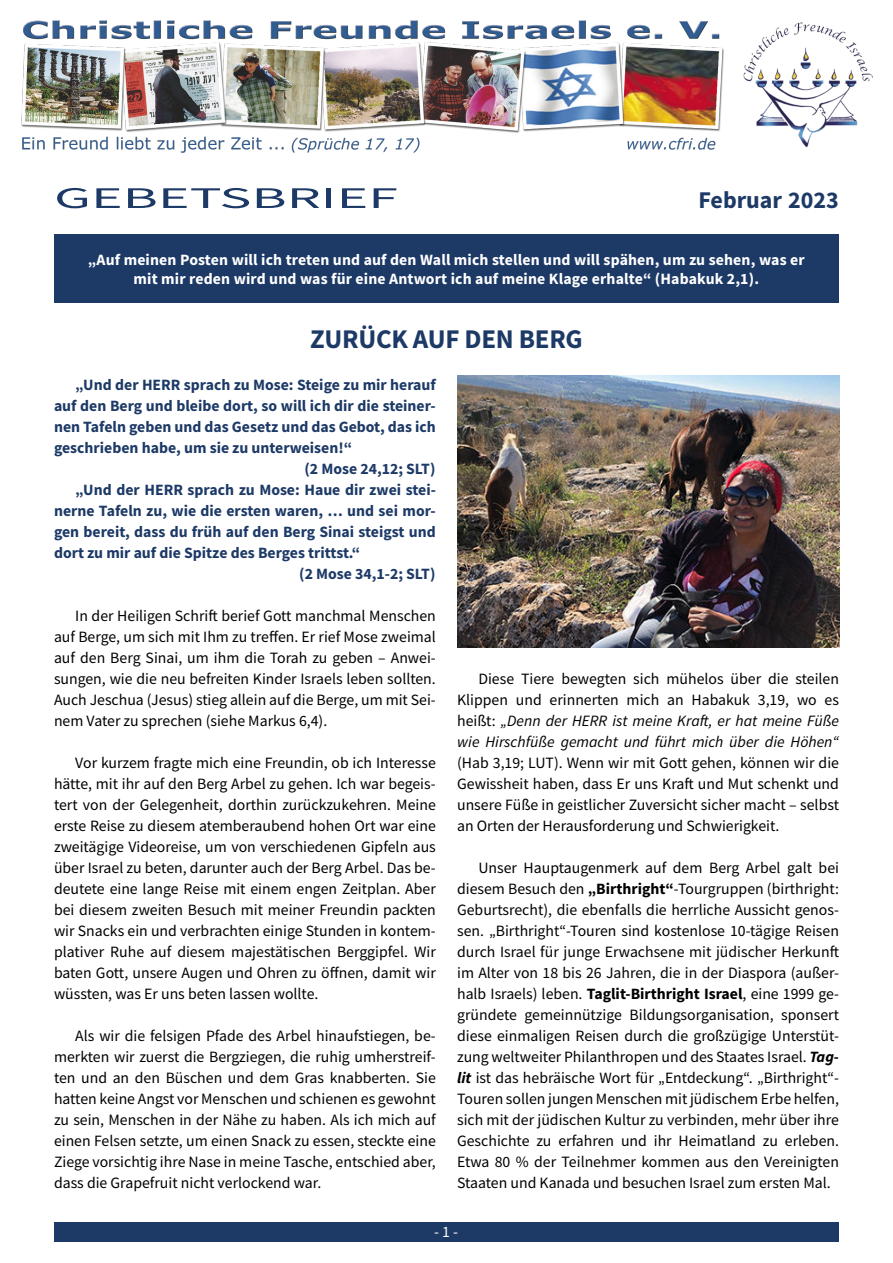
<style>
.page{position:relative;width:893px;height:1263px;background:#fff}
.page>*{position:absolute;margin:0;border:0;box-sizing:border-box;transform-origin:0 0}
.t1{font:30px "Source Sans Pro";color:#1d3a67;scale:2 1}
.t2{font:700 27px "Source Sans Pro";color:#1d3a67}
.t3{font:700 24px "Source Sans Pro";color:#1d3a67}
.t4{font:15.75px/21px "Source Sans Pro";color:#000;text-align:justify}
.t5{font:700 15.75px "Source Sans Pro";color:#1d3a67}
.t6{font:700 15.75px/18.9px "Source Sans Pro";letter-spacing:.01em;color:#fff;text-align:center}
.t7{font:15.75px "Source Sans Pro";color:#fff}
.s1{font-style:italic}
.s2{font-weight:700}
.s3{font-weight:700;font-style:italic}
</style>
<div class="page">
<div style="left:54px;top:1222px;width:785px;height:20px;background:#1d3a67"></div>
<div style="left:54px;top:234px;width:785px;height:69px;background:#1d3a67"></div>
<img style="left:21px;top:20px;width:703px;height:133px">
<img style="left:743px;top:22px;width:130px;height:125px">
<img style="left:457px;top:376px;width:382px;height:272px">
<h1 class="t1" style="left:54px;top:179px;width:173px">GEBETSBRIEF</h1>
<h3 class="t3" style="left:698px;top:184px;width:142px">Februar 2023</h3>
<p class="t6" style="left:88px;top:250px;width:718px">„Auf meinen Posten will ich treten und auf den Wall mich stellen und will spähen, um zu sehen, was er mit mir reden wird und was für eine Antwort ich auf meine Klage erhalte“ (Habakuk 2,1).</p>
<h2 class="t2" style="left:310px;top:321px;width:119px">Zurück auf</h2>
<h2 class="t2" style="left:464px;top:321px;width:87px">den Berg</h2>
<p class="t5" style="left:75px;top:374px;width:362px">„Und der HERR sprach zu Mose: Steige zu mir herauf</p>
<p class="t5" style="left:54px;top:395px;width:383px">auf den Berg und bleibe dort, so will ich dir die steiner-</p>
<p class="t5" style="left:54px;top:416px;width:383px">nen Tafeln geben und das Gesetz und das Gebot, das ich</p>
<p class="t5" style="left:54px;top:437px;width:300px">geschrieben habe, um sie zu unterweisen!“</p>
<p class="t5" style="left:305px;top:458px;width:132px">(2 Mose 24,12; SLT)</p>
<p class="t5" style="left:75px;top:479px;width:362px">„Und der HERR sprach zu Mose: Haue dir zwei stei-</p>
<p class="t5" style="left:54px;top:500px;width:383px">nerne Tafeln zu, wie die ersten waren, … und sei mor-</p>
<p class="t5" style="left:54px;top:521px;width:383px">gen bereit, dass du früh auf den Berg Sinai steigst und</p>
<p class="t5" style="left:54px;top:542px;width:308px">dort zu mir auf die Spitze des Berges trittst.“</p>
<p class="t5" style="left:299px;top:563px;width:138px">(2 Mose 34,1-2; SLT)</p>
<p class="t4" style="left:54px;top:605px;width:383px;text-indent:21px">In der Heiligen Schrift berief Gott manchmal Menschen auf Berge, um sich mit Ihm zu treffen. Er rief Mose zweimal auf den Berg Sinai, um ihm die Torah zu geben – Anwei&shy;sungen, wie die neu befreiten Kinder Israels leben sollten.<br>Auch Jeschua (Jesus) stieg allein auf die Berge, um mit Sei&shy;nem Vater zu sprechen (siehe Markus 6,4).</p>
<p class="t4" style="left:54px;top:752px;width:383px;text-indent:21px">Vor kurzem fragte mich eine Freundin, ob ich Interesse hätte, mit ihr auf den Berg Arbel zu gehen. Ich war begeis&shy;tert von der Gelegenheit, dorthin zurückzukehren. Meine erste Reise zu diesem atemberaubend hohen Ort war eine zweitägige Videoreise, um von verschiedenen Gipfeln aus über Israel zu beten, darunter auch der Berg Arbel. Das be&shy;deutete eine lange Reise mit einem engen Zeitplan. Aber bei diesem zweiten Besuch mit meiner Freundin packten wir Snacks ein und verbrachten einige Stunden in kontem&shy;plativer Ruhe auf diesem majestätischen Berggipfel. Wir baten Gott, unsere Augen und Ohren zu öffnen, damit wir wüssten, was Er uns beten lassen wollte.</p>
<p class="t4" style="left:54px;top:1025px;width:383px;text-indent:21px">Als wir die felsigen Pfade des Arbel hinaufstiegen, be&shy;merkten wir zuerst die Bergziegen, die ruhig umherstreif&shy;ten und an den Büschen und dem Gras knabberten. Sie hatten keine Angst vor Menschen und schienen es gewohnt zu sein, Menschen in der Nähe zu haben. Als ich mich auf einen Felsen setzte, um einen Snack zu essen, steckte eine Ziege vorsichtig ihre Nase in meine Tasche, entschied aber, dass die Grapefruit nicht verlockend war.</p>
<p class="t4" style="left:457px;top:668px;width:383px;text-indent:21px">Diese Tiere bewegten sich mühelos über die steilen Klippen und erinnerten mich an Habakuk 3,19, wo es heißt: <span class="s1">„Denn der HERR ist meine Kraft, er hat meine Füße wie Hirschfüße gemacht und führt mich über die Höhen“</span></p>
<p class="t4" style="left:457px;top:752px;width:383px">(Hab 3,19; LUT). Wenn wir mit Gott gehen, können wir die Gewissheit haben, dass Er uns Kraft und Mut schenkt und unsere Füße in geistlicher Zuversicht sicher macht – selbst an Orten der Herausforderung und Schwierigkeit.</p>
<p class="t4" style="left:457px;top:857px;width:383px;text-indent:21px">Unser Hauptaugenmerk auf dem Berg Arbel galt bei diesem Besuch den <span class="s2">„Birthright“</span>-Tourgruppen (birthright:<br>Geburtsrecht), die ebenfalls die herrliche Aussicht genos&shy;sen. „Birthright“-Touren sind kostenlose 10-tägige Reisen durch Israel für junge Erwachsene mit jüdischer Herkunft im Alter von 18 bis 26 Jahren, die in der Diaspora (außer&shy;halb Israels) leben. <span class="s2">Taglit-Birthright Israel</span>, eine 1999 ge&shy;gründete gemeinnützige Bildungsorganisation, sponsert diese einmaligen Reisen durch die großzügige Unterstüt&shy;zung weltweiter Philanthropen und des Staates Israel. <span class="s3">Tag&shy;lit</span> ist das hebräische Wort für „Entdeckung“. „Birthright“- Touren sollen jungen Menschen mit jüdischem Erbe helfen, sich mit der jüdischen Kultur zu verbinden, mehr über ihre Geschichte zu erfahren und ihr Heimatland zu erleben.<br>Etwa 80 % der Teilnehmer kommen aus den Vereinigten Staaten und Kanada und besuchen Israel zum ersten Mal.</p>
<p class="t7" style="left:434px;top:1222px;width:25px">- 1 -</p>
</div>
